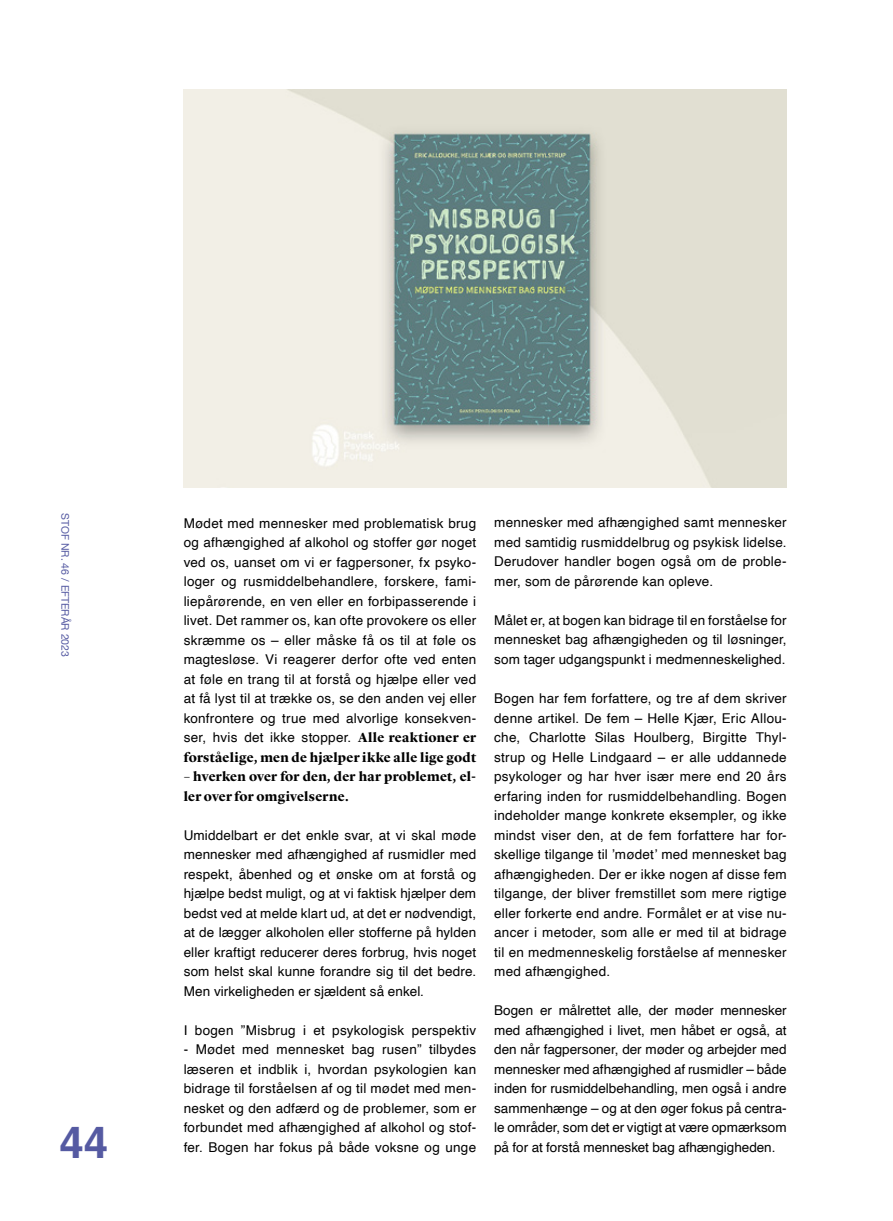
<style>
.page{position:relative;width:893px;height:1221px;background:#fff}
.page>*{position:absolute;margin:0;border:0;box-sizing:border-box;transform-origin:0 0}
.t1{font:700 43.95px "Helvetica";color:#555aa2}
.t2{font:13.5px/19.5px "Helvetica";letter-spacing:.015em;color:#000;text-align:justify}
.t3{font:700 13.5px/19.5px "Lyon Display";letter-spacing:.015em;color:#000}
.t4{font:13.5px "Helvetica";letter-spacing:-.005em;color:#000}
.t5{font:10.5px "Helvetica Neue";color:#555aa2}
.s1{font-family:"Lyon Display";font-weight:700}
</style>
<div class="page">
<img style="left:184px;top:89px;width:603px;height:398px">
<p class="t5" style="left:73px;top:513px;width:145px;rotate:90deg">STOF NR. 46 / EFTERÅR 2023</p>
<h1 class="t1" style="left:60px;top:1115px;width:50px">44</h1>
<p class="t2" style="left:184px;top:513px;width:294px">Mødet med mennesker med problematisk brug og afhængighed af alkohol og stoffer gør noget ved os, uanset om vi er fagpersoner, fx psyko&shy;loger og rusmiddelbehandlere, forskere, fami&shy;liepårørende, en ven eller en forbipasserende i livet. Det rammer os, kan ofte provokere os eller skræmme os – eller måske få os til at føle os magtesløse. Vi reagerer derfor ofte ved enten at føle en trang til at forstå og hjælpe eller ved at få lyst til at trække os, se den anden vej eller konfrontere og true med alvorlige konsekven&shy;ser, hvis det ikke stopper. <span class="s1">Alle reaktioner er</span></p>
<p class="t3" style="left:184px;top:746px;width:294px">forståelige, men de hjælper ikke alle lige godt</p>
<p class="t3" style="left:184px;top:765px;width:294px">– hverken over for den, der har problemet, el&shy;ler over for omgivelserne.</p>
<p class="t2" style="left:184px;top:825px;width:294px">Umiddelbart er det enkle svar, at vi skal møde mennesker med afhængighed af rusmidler med respekt, åbenhed og et ønske om at forstå og hjælpe bedst muligt, og at vi faktisk hjælper dem bedst ved at melde klart ud, at det er nødvendigt, at de lægger alkoholen eller stofferne på hylden eller kraftigt reducerer deres forbrug, hvis noget som helst skal kunne forandre sig til det bedre.<br>Men virkeligheden er sjældent så enkel.</p>
<p class="t2" style="left:184px;top:1020px;width:294px">I bogen ”Misbrug i et psykologisk perspektiv</p>
<p class="t2" style="left:184px;top:1040px;width:294px">- Mødet med mennesket bag rusen” tilbydes læseren et indblik i, hvordan psykologien kan bidrage til forståelsen af og til mødet med men&shy;nesket og den adfærd og de problemer, som er forbundet med afhængighed af alkohol og stof&shy;fer. Bogen har fokus på både voksne og unge</p>
<p class="t2" style="left:494px;top:513px;width:294px">mennesker med afhængighed samt mennesker med samtidig rusmiddelbrug og psykisk lidelse.<br>Derudover handler bogen også om de proble&shy;mer, som de pårørende kan opleve.</p>
<p class="t2" style="left:494px;top:611px;width:294px">Målet er, at bogen kan bidrage til en forståelse for mennesket bag afhængigheden og til løsninger, som tager udgangspunkt i medmenneskelighed.</p>
<p class="t2" style="left:494px;top:689px;width:294px">Bogen har fem forfattere, og tre af dem skriver denne artikel. De fem – Helle Kjær, Eric Allou&shy;che, Charlotte Silas Houlberg, Birgitte Thyl&shy;strup og Helle Lindgaard – er alle uddannede psykologer og har hver især mere end 20 års erfaring inden for rusmiddelbehandling. Bogen indeholder mange konkrete eksempler, og ikke mindst viser den, at de fem forfattere har for&shy;skellige tilgange til ’mødet’ med mennesket bag afhængigheden. Der er ikke nogen af disse fem tilgange, der bliver fremstillet som mere rigtige eller forkerte end andre. Formålet er at vise nu&shy;ancer i metoder, som alle er med til at bidrage til en medmenneskelig forståelse af mennesker med afhængighed.</p>
<p class="t2" style="left:494px;top:1000px;width:294px">Bogen er målrettet alle, der møder mennesker med afhængighed i livet, men håbet er også, at den når fagpersoner, der møder og arbejder med mennesker med afhængighed af rusmidler – både inden for rusmiddelbehandling, men også i andre sammenhænge – og at den øger fokus på centra&shy;le områder, som det er vigtigt at være opmærksom</p>
<p class="t4" style="left:494px;top:1136px;width:283px">på for at forstå mennesket bag afhængigheden.</p>
</div>
